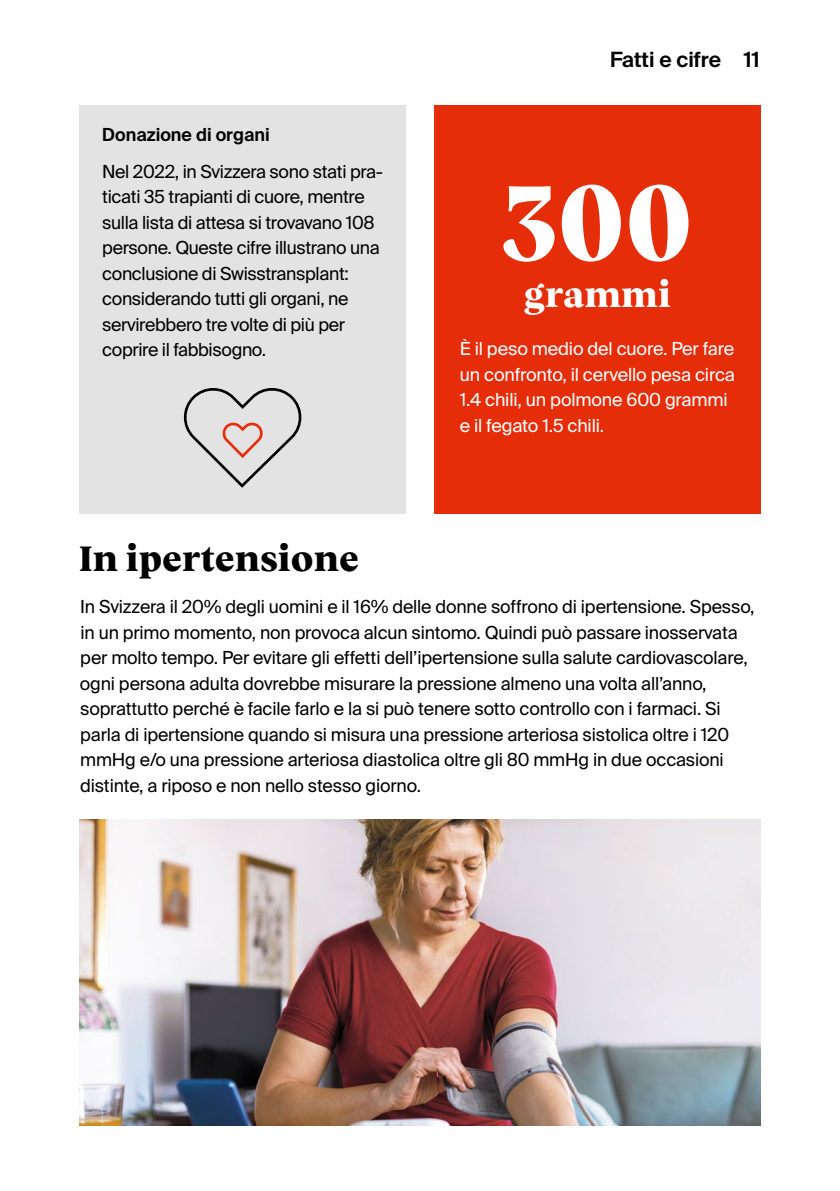
<style>
.page{position:relative;width:840px;height:1191px;background:#fff}
.page>*{position:absolute;margin:0;border:0;box-sizing:border-box;transform-origin:0 0}
.t1{font:800 108px "Vesterbro";color:#fff}
.t2{font:800 36px "Vesterbro";color:#000}
.t3{font:800 36px "Vesterbro";color:#fff}
.t4{font:600 21px "Suisse Intl";color:#000}
.t5{font:18px/25.6px "Suisse Intl";letter-spacing:-.01em;color:#000}
.t6{font:18px/25.6px "Suisse Intl";letter-spacing:-.01em;color:#fff}
.t7{font:600 18px "Suisse Intl";color:#000}
</style>
<div class="page">
<img style="left:79px;top:819px;width:681px;height:306px">
<div style="left:434px;top:105px;width:326px;height:408px;background:#e62d0a"></div>
<div style="left:79px;top:105px;width:326px;height:408px;background:#e3e3e3"></div>
<svg style="left:183px;top:388px;width:119px;height:100px"></svg>
<p class="t7" style="left:102px;top:124px;width:169px">Donazione di organi</p>
<p class="t5" style="left:102px;top:158px;width:282px">Nel 2022, in Svizzera sono stati pra&shy;ticati 35 trapianti di cuore, mentre sulla lista di attesa si trovavano 108 persone. Queste cifre illustrano una conclusione di Swisstransplant: considerando tutti gli organi, ne servirebbero tre volte di più per coprire il fabbisogno.</p>
<p class="t4" style="left:609px;top:47px;width:112px">Fatti e cifre</p>
<p class="t4" style="left:743px;top:47px;width:18px">11</p>
<h1 class="t1" style="left:501px;top:142px;width:192px">300</h1>
<h2 class="t3" style="left:523px;top:268px;width:148px">grammi</h2>
<p class="t6" style="left:459px;top:336px;width:276px">È il peso medio del cuore. Per fare un confronto, il cervello pesa circa<br>1.4 chili, un polmone 600 grammi e il fegato 1.5 chili.</p>
<h2 class="t2" style="left:79px;top:531px;width:281px">In ipertensione</h2>
<p class="t5" style="left:80px;top:594px;width:676px">In Svizzera il 20% degli uomini e il 16% delle donne soffrono di ipertensione. Spesso, in un primo momento, non provoca alcun sintomo. Quindi può passare inosservata per molto tempo. Per evitare gli effetti dell’ipertensione sulla salute cardiovascolare, ogni persona adulta dovrebbe misurare la pressione almeno una volta all’anno, soprattutto perché è facile farlo e la si può tenere sotto controllo con i farmaci. Si parla di ipertensione quando si misura una pressione arteriosa sistolica oltre i 120 mmHg e/o una pressione arteriosa diastolica oltre gli 80 mmHg in due occasioni distinte, a riposo e non nello stesso giorno.</p>
</div>
